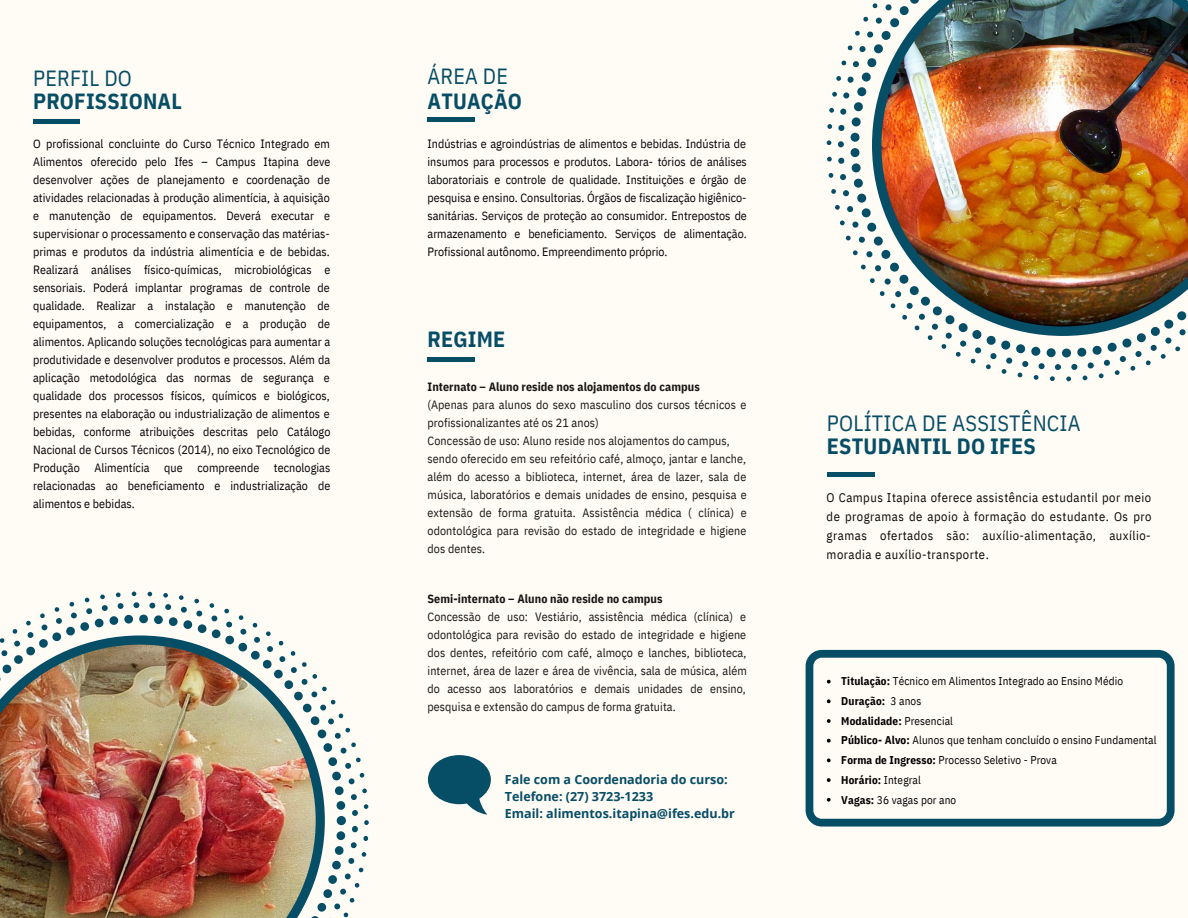
<style>
.page{position:relative;width:1188px;height:918px;background:#fffbf5}
.page>*{position:absolute;margin:0;border:0;box-sizing:border-box;transform-origin:0 0}
.t1{font:22.05px "IBM Plex Sans Cond";letter-spacing:.01em;color:#064d66}
.t2{font:700 22.05px "IBM Plex Sans Cond";letter-spacing:.01em;color:#064d66}
.t3{font:700 21.9px "IBM Plex Sans Cond";letter-spacing:.01em;color:#064d66}
.t4{font:21.9px "IBM Plex Sans Cond";letter-spacing:.01em;color:#064d66}
.t5{font:12.6px/18.9px "IBM Plex Sans Cond";letter-spacing:.04em;color:#0a0806;text-align:justify}
.t6{font:700 12.6px/16.8px "Open Sans";color:#064d66}
.t7{font:12px/18px "IBM Plex Sans Cond";color:#000105;text-align:justify}
.t8{font:12px/18px "IBM Plex Sans Cond";letter-spacing:.01em;color:#171615;text-align:justify}
.t9{font:700 12px "IBM Plex Sans Cond";letter-spacing:.005em;color:#171615}
.t10{font:11.25px/19.6px "IBM Plex Sans Cond";letter-spacing:.01em;color:#000}
.s1{font-weight:700}
</style>
<div class="page">
<div style="left:33px;top:119px;width:47px;height:5px;background:#064d66"></div>
<div style="left:827px;top:472px;width:47px;height:5px;background:#064d66"></div>
<hr style="left:428px;top:117px;width:47px;height:4px;background:#064d66">
<div style="left:428px;top:357px;width:47px;height:5px;background:#064d66"></div>
<img style="left:827px;top:0;width:361px;height:381px">
<svg style="left:806px;top:650px;width:369px;height:177px"></svg>
<img style="left:0;top:592px;width:369px;height:326px">
<svg style="left:827px;top:680px;width:4px;height:4px"></svg>
<svg style="left:827px;top:699px;width:4px;height:4px"></svg>
<svg style="left:827px;top:719px;width:4px;height:4px"></svg>
<svg style="left:827px;top:739px;width:4px;height:4px"></svg>
<svg style="left:827px;top:759px;width:4px;height:3px"></svg>
<svg style="left:827px;top:778px;width:4px;height:4px"></svg>
<svg style="left:827px;top:798px;width:4px;height:4px"></svg>
<svg style="left:428px;top:755px;width:63px;height:60px"></svg>
<h2 class="t4" style="left:33px;top:64px;width:100px">PERFIL DO</h2>
<h2 class="t3" style="left:33px;top:86px;width:150px">PROFISSIONAL</h2>
<h2 class="t4" style="left:428px;top:62px;width:82px">ÁREA DE</h2>
<h2 class="t3" style="left:428px;top:86px;width:96px">ATUAÇÃO</h2>
<p class="t7" style="left:33px;top:135px;width:299px">O profissional concluinte do Curso Técnico Integrado em Alimentos oferecido pelo Ifes – Campus Itapina deve desenvolver ações de planejamento e coordenação de atividades relacionadas à produção alimentícia, à aquisição e manutenção de equipamentos. Deverá executar e supervisionar o processamento e conservação das matérias&shy;primas e produtos da indústria alimentícia e de bebidas.<br>Realizará análises físico-químicas, microbiológicas e sensoriais. Poderá implantar programas de controle de qualidade. Realizar a instalação e manutenção de equipamentos, a comercialização e a produção de alimentos. Aplicando soluções tecnológicas para aumentar a produtividade e desenvolver produtos e processos. Além da aplicação metodológica das normas de segurança e qualidade dos processos físicos, químicos e biológicos, presentes na elaboração ou industrialização de alimentos e bebidas, conforme atribuições descritas pelo Catálogo Nacional de Cursos Técnicos (2014), no eixo Tecnológico de Produção Alimentícia que compreende tecnologias relacionadas ao beneficiamento e industrialização de alimentos e bebidas.</p>
<p class="t7" style="left:428px;top:135px;width:321px">Indústrias e agroindústrias de alimentos e bebidas. Indústria de insumos para processos e produtos. Labora- tórios de análises laboratoriais e controle de qualidade. Instituições e órgão de pesquisa e ensino. Consultorias. Órgãos de fiscalização higiênico&shy;sanitárias. Serviços de proteção ao consumidor. Entrepostos de armazenamento e beneficiamento. Serviços de alimentação.<br>Profissional autônomo. Empreendimento próprio.</p>
<h2 class="t3" style="left:428px;top:325px;width:79px">REGIME</h2>
<p class="t9" style="left:428px;top:378px;width:274px">Internato – Aluno reside nos alojamentos do campus</p>
<p class="t8" style="left:428px;top:395px;width:321px;text-align:left">(Apenas para alunos do sexo masculino dos cursos técnicos e profissionalizantes até os 21 anos)<br>Concessão de uso: Aluno reside nos alojamentos do campus, sendo oferecido em seu refeitório café, almoço, jantar e lanche, além do acesso a biblioteca, internet, área de lazer, sala de música, laboratórios e demais unidades de ensino, pesquisa e extensão de forma gratuita. Assistência médica ( clínica) e odontológica para revisão do estado de integridade e higiene dos dentes.</p>
<p class="t9" style="left:428px;top:591px;width:236px">Semi-internato – Aluno não reside no campus</p>
<p class="t8" style="left:428px;top:608px;width:321px">Concessão de uso: Vestiário, assistência médica (clínica) e odontológica para revisão do estado de integridade e higiene dos dentes, refeitório com café, almoço e lanches, biblioteca, internet, área de lazer e área de vivência, sala de música, além do acesso aos laboratórios e demais unidades de ensino, pesquisa e extensão do campus de forma gratuita.</p>
<p class="t6" style="left:505px;top:771px;width:232px">Fale com a Coordenadoria do curso:<br>Telefone: (27) 3723-1233<br>Email: alimentos.itapina@ifes.edu.br</p>
<h1 class="t1" style="left:827px;top:408px;width:255px">POLÍTICA DE ASSISTÊNCIA</h1>
<h1 class="t2" style="left:827px;top:432px;width:210px">ESTUDANTIL DO IFES</h1>
<p class="t5" style="left:827px;top:488px;width:326px">O Campus Itapina oferece assistência estudantil por meio de programas de apoio à formação do estudante. Os pro gramas ofertados são: auxílio-alimentação, auxílio&shy;moradia e auxílio-transporte.</p>
<p class="t10" style="left:841px;top:671px;width:317px"><span class="s1">Titulação:</span> Técnico em Alimentos Integrado ao Ensino Médio <span class="s1">Duração:</span> 3 anos<br><span class="s1">Modalidade:</span> Presencial<br><span class="s1">Público- Alvo:</span> Alunos que tenham concluído o ensino Fundamental <span class="s1">Forma de Ingresso:</span> Processo Seletivo - Prova<br><span class="s1">Horário:</span> Integral<br><span class="s1">Vagas:</span> 36 vagas por ano</p>
</div>
